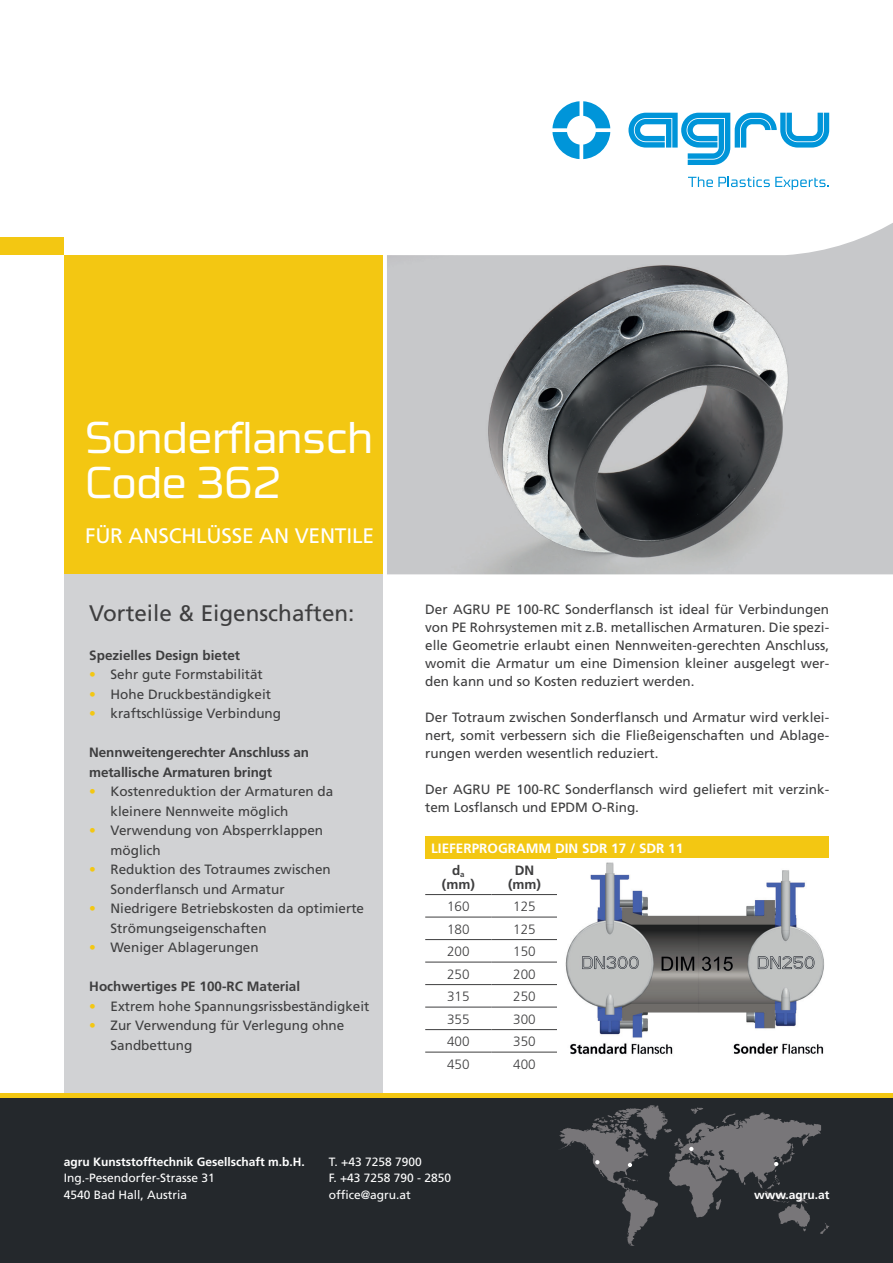
<style>
.page{position:relative;width:893px;height:1263px;background:#fff}
.page>*{position:absolute;margin:0;border:0;box-sizing:border-box;transform-origin:0 0}
.t1{font:300 45px/45px "Cube Pro";letter-spacing:-.02em;color:#fff}
.t2{font:22.5px "Frutiger LT Std";color:#3e3e3f}
.t3{font:21px "Frutiger LT Std";letter-spacing:-.01em;color:#fff}
.t4{font:13.5px/18px "Frutiger LT Std";color:#3e3e3f}
.t5{font:700 13.5px/13.5px "Frutiger LT Std";letter-spacing:-.01em;color:#3e3e3f;text-align:center}
.t6{font:300 13.5px "Frutiger LT Std";color:#3e3e3f}
.t7{font:700 13.5px/22.5px "Frutiger LT Std";color:#fff}
.t8{font:12px/16.5px "Frutiger LT Std";color:#fff}
.t9{font:700 12px "Frutiger LT Std";color:#fff}
.s1{color:#f3c712}
.s2{color:#3e3e3f}
</style>
<div class="page">
<div style="left:64px;top:255px;width:319px;height:319px;background:#f3c712"></div>
<div style="left:64px;top:574px;width:319px;height:519px;background:#d1d2d4"></div>
<div style="left:0;top:1097px;width:893px;height:166px;background:#24282c"></div>
<hr style="left:0;top:1093px;width:893px;height:4px;background:#f3c712">
<div style="left:0;top:237px;width:64px;height:18px;background:#f3c712"></div>
<svg style="left:818px;top:223px;width:75px;height:28px"></svg>
<svg style="left:552px;top:101px;width:58px;height:58px"></svg>
<svg style="left:628px;top:113px;width:201px;height:52px"></svg>
<svg style="left:688px;top:177px;width:141px;height:13px"></svg>
<svg style="left:559px;top:1105px;width:270px;height:141px"></svg>
<img style="left:487px;top:266px;width:301px;height:293px">
<div style="left:425px;top:836px;width:404px;height:22px;background:#f3c712"></div>
<hr style="left:425px;top:894px;width:66px;height:1px;background:#3e3e3f">
<hr style="left:491px;top:894px;width:67px;height:1px;background:#3e3e3f">
<hr style="left:425px;top:917px;width:66px;height:1px;background:#3e3e3f">
<hr style="left:491px;top:917px;width:67px;height:1px;background:#3e3e3f">
<hr style="left:425px;top:939px;width:66px;height:1px;background:#3e3e3f">
<hr style="left:491px;top:939px;width:67px;height:1px;background:#3e3e3f">
<hr style="left:425px;top:962px;width:66px;height:1px;background:#3e3e3f">
<hr style="left:491px;top:962px;width:67px;height:1px;background:#3e3e3f">
<hr style="left:425px;top:984px;width:66px;height:1px;background:#3e3e3f">
<hr style="left:491px;top:984px;width:67px;height:1px;background:#3e3e3f">
<hr style="left:425px;top:1007px;width:66px;height:1px;background:#3e3e3f">
<hr style="left:491px;top:1007px;width:67px;height:1px;background:#3e3e3f">
<hr style="left:425px;top:1029px;width:66px;height:1px;background:#3e3e3f">
<hr style="left:491px;top:1029px;width:67px;height:1px;background:#3e3e3f">
<hr style="left:425px;top:1052px;width:66px;height:1px;background:#3e3e3f">
<hr style="left:491px;top:1052px;width:67px;height:1px;background:#3e3e3f">
<img style="left:565px;top:862px;width:259px;height:193px">
<h1 class="t1" style="left:85px;top:415px;width:290px">Sonderflansch<br>Code 362</h1>
<h3 class="t3" style="left:85px;top:523px;width:290px">FÜR ANSCHLÜSSE AN VENTILE</h3>
<h2 class="t2" style="left:89px;top:600px;width:267px">Vorteile &amp; Eigenschaften:</h2>
<p class="t5" style="left:89px;top:648px;width:152px">Spezielles Design bietet</p>
<p class="t4" style="left:89px;top:666px;width:175px"><span class="s1">•</span> Sehr gute Formstabilität</p>
<p class="t4" style="left:89px;top:685px;width:183px"><span class="s1">•</span> Hohe Druckbeständigkeit</p>
<p class="t4" style="left:89px;top:705px;width:193px"><span class="s1">•</span> kraftschlüssige Verbindung</p>
<p class="t5" style="left:89px;top:743px;width:221px;line-height:19.5px;text-align:left">Nennweitengerechter Anschluss an metallische Armaturen bringt</p>
<p class="t4" style="left:111px;top:782px;width:224px;line-height:19.5px;text-indent:-21px"><span class="s1">•</span> Kostenreduktion der Armaturen da kleinere Nennweite möglich</p>
<p class="t4" style="left:111px;top:821px;width:214px;line-height:19.5px;text-indent:-21px"><span class="s1">•</span> Verwendung von Absperrklappen möglich</p>
<p class="t4" style="left:111px;top:860px;width:222px;line-height:19.5px;text-indent:-21px"><span class="s1">•</span> Reduktion des Totraumes zwischen<br>Sonderflansch und Armatur</p>
<p class="t4" style="left:111px;top:899px;width:255px;line-height:19.5px;text-indent:-21px"><span class="s1">•</span> Niedrigere Betriebskosten da optimierte<br>Strömungseigenschaften</p>
<p class="t4" style="left:89px;top:938px;width:171px"><span class="s1">•</span> Weniger Ablagerungen</p>
<p class="t5" style="left:89px;top:980px;width:212px">Hochwertiges PE 100-RC Material</p>
<p class="t4" style="left:89px;top:997px;width:282px"><span class="s1">•</span> Extrem hohe Spannungsrissbeständigkeit</p>
<p class="t4" style="left:111px;top:1016px;width:235px;line-height:19.5px;text-indent:-21px"><span class="s1">•</span> Zur Verwendung für Verlegung ohne<br>Sandbettung</p>
<p class="t4" style="left:425px;top:601px;width:405px;text-align:justify">Der AGRU PE 100-RC Sonderflansch ist ideal für Verbindungen von PE Rohrsystemen mit z.B. metallischen Armaturen. Die spezi&shy;elle Geometrie erlaubt einen Nennweiten-gerechten Anschluss, womit die Armatur um eine Dimension kleiner ausgelegt wer&shy;den kann und so Kosten reduziert werden.</p>
<p class="t4" style="left:425px;top:709px;width:405px;text-align:justify">Der Totraum zwischen Sonderflansch und Armatur wird verklei&shy;nert, somit verbessern sich die Fließeigenschaften und Ablage&shy;rungen werden wesentlich reduziert.</p>
<p class="t4" style="left:425px;top:781px;width:405px">Der AGRU PE 100-RC Sonderflansch wird geliefert mit verzink&shy;tem Losflansch und EPDM O-Ring.</p>
<p class="t7" style="left:452px;top:837px;width:233px;text-indent:-21px">LIEFERPROGRAMM DIN SDR 17 / SDR 11 <span class="s2">d</span><sub>a</sub></p>
<p class="t5" style="left:442px;top:877px;width:34px">(mm)</p>
<p class="t5" style="left:508px;top:864px;width:34px">DN (mm)</p>
<p class="t6" style="left:447px;top:899px;width:24px">160</p>
<p class="t6" style="left:513px;top:899px;width:24px">125</p>
<p class="t6" style="left:447px;top:921px;width:24px">180</p>
<p class="t6" style="left:513px;top:921px;width:24px">125</p>
<p class="t6" style="left:447px;top:944px;width:24px">200</p>
<p class="t6" style="left:513px;top:944px;width:24px">150</p>
<p class="t6" style="left:447px;top:966px;width:24px">250</p>
<p class="t6" style="left:513px;top:966px;width:24px">200</p>
<p class="t6" style="left:447px;top:989px;width:24px">315</p>
<p class="t6" style="left:513px;top:989px;width:24px">250</p>
<p class="t6" style="left:447px;top:1011px;width:24px">355</p>
<p class="t6" style="left:513px;top:1011px;width:24px">300</p>
<p class="t6" style="left:447px;top:1034px;width:24px">400</p>
<p class="t6" style="left:513px;top:1034px;width:24px">350</p>
<p class="t6" style="left:447px;top:1056px;width:24px">450</p>
<p class="t6" style="left:513px;top:1056px;width:24px">400</p>
<p class="t9" style="left:64px;top:1154px;width:243px">agru Kunststofftechnik Gesellschaft m.b.H.</p>
<p class="t8" style="left:64px;top:1169px;width:153px">Ing.-Pesendorfer-Strasse 31<br>4540 Bad Hall, Austria</p>
<p class="t8" style="left:329px;top:1153px;width:124px">T. +43 7258 7900<br>F. +43 7258 790 - 2850 office@agru.at</p>
<p class="t9" style="left:754px;top:1187px;width:77px">www.agru.at</p>
</div>
